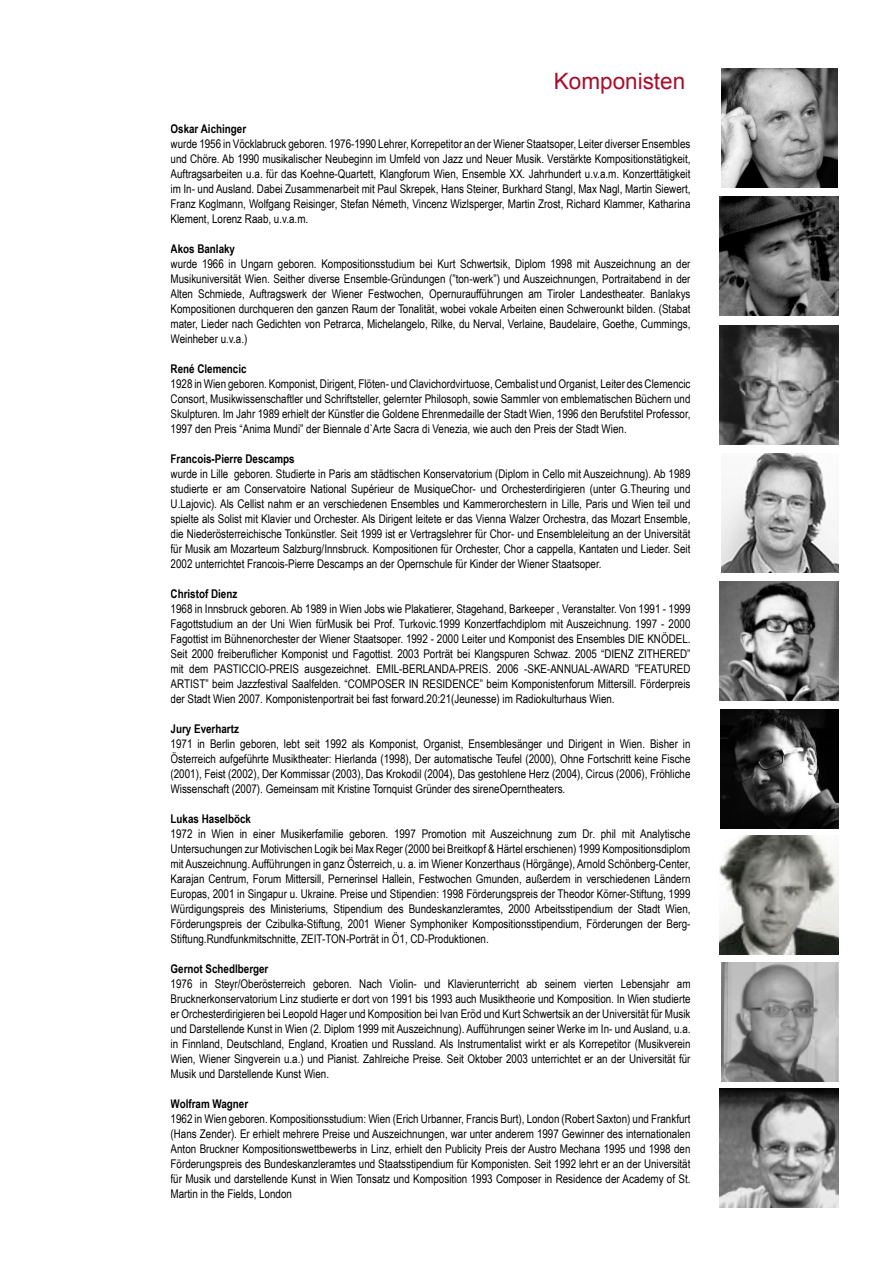
<style>
.page{position:relative;width:893px;height:1263px;background:#fff}
.page>*{position:absolute;margin:0;border:0;box-sizing:border-box;transform-origin:0 0}
.t1{font:22.5px "Arial";color:#a90d2a}
.t2{font:12px/15px "Arial Narrow";color:#000;text-align:justify}
.t3{font:700 12px "Arial Narrow";color:#000}
</style>
<div class="page">
<img style="left:720px;top:197px;width:119px;height:119px">
<img style="left:720px;top:836px;width:119px;height:119px">
<img style="left:721px;top:454px;width:118px;height:119px">
<img style="left:720px;top:1089px;width:119px;height:119px">
<img style="left:720px;top:582px;width:119px;height:119px">
<img style="left:720px;top:326px;width:119px;height:119px">
<img style="left:721px;top:709px;width:118px;height:119px">
<img style="left:721px;top:962px;width:118px;height:120px">
<img style="left:721px;top:68px;width:117px;height:119px">
<h1 class="t1" style="left:554px;top:67px;width:133px">Komponisten</h1>
<p class="t3" style="left:171px;top:120px;width:77px">Oskar Aichinger</p>
<p class="t2" style="left:171px;top:136px;width:521px">wurde 1956 in Vöcklabruck geboren. 1976-1990 Lehrer, Korrepetitor an der Wiener Staatsoper, Leiter diverser Ensembles und Chöre. Ab 1990 musikalischer Neubeginn im Umfeld von Jazz und Neuer Musik. Verstärkte Kompositionstätigkeit, Auftragsarbeiten u.a. für das Koehne-Quartett, Klangforum Wien, Ensemble XX. Jahrhundert u.v.a.m. Konzerttätigkeit im In- und Ausland. Dabei Zusammenarbeit mit Paul Skrepek, Hans Steiner, Burkhard Stangl, Max Nagl, Martin Siewert, Franz Koglmann, Wolfgang Reisinger, Stefan Németh, Vincenz Wizlsperger, Martin Zrost, Richard Klammer, Katharina Klement, Lorenz Raab, u.v.a.m.</p>
<p class="t3" style="left:171px;top:240px;width:66px">Akos Banlaky</p>
<p class="t2" style="left:171px;top:256px;width:521px">wurde 1966 in Ungarn geboren. Kompositionsstudium bei Kurt Schwertsik, Diplom 1998 mit Auszeichnung an der Musikuniversität Wien. Seither diverse Ensemble-Gründungen (”ton-werk”) und Auszeichnungen, Portraitabend in der Alten Schmiede, Auftragswerk der Wiener Festwochen, Opernuraufführungen am Tiroler Landestheater. Banlakys Kompositionen durchqueren den ganzen Raum der Tonalität, wobei vokale Arbeiten einen Schwerounkt bilden. (Stabat mater, Lieder nach Gedichten von Petrarca, Michelangelo, Rilke, du Nerval, Verlaine, Baudelaire, Goethe, Cummings, Weinheber u.v.a.)</p>
<p class="t3" style="left:171px;top:360px;width:78px">René Clemencic</p>
<p class="t2" style="left:171px;top:376px;width:521px">1928 in Wien geboren. Komponist, Dirigent, Flöten- und Clavichordvirtuose, Cembalist und Organist, Leiter des Clemencic Consort, Musikwissenschaftler und Schriftsteller, gelernter Philosoph, sowie Sammler von emblematischen Büchern und Skulpturen. Im Jahr 1989 erhielt der Künstler die Goldene Ehrenmedaille der Stadt Wien, 1996 den Berufstitel Professor, 1997 den Preis “Anima Mundi” der Biennale d`Arte Sacra di Venezia, wie auch den Preis der Stadt Wien.</p>
<p class="t3" style="left:171px;top:450px;width:126px">Francois-Pierre Descamps</p>
<p class="t2" style="left:171px;top:466px;width:521px">wurde in Lille geboren. Studierte in Paris am städtischen Konservatorium (Diplom in Cello mit Auszeichnung). Ab 1989 studierte er am Conservatoire National Supérieur de MusiqueChor- und Orchesterdirigieren (unter G.Theuring und U.Lajovic). Als Cellist nahm er an verschiedenen Ensembles und Kammerorchestern in Lille, Paris und Wien teil und spielte als Solist mit Klavier und Orchester. Als Dirigent leitete er das Vienna Walzer Orchestra, das Mozart Ensemble, die Niederösterreichische Tonkünstler. Seit 1999 ist er Vertragslehrer für Chor- und Ensembleleitung an der Universität für Musik am Mozarteum Salzburg/Innsbruck. Kompositionen für Orchester, Chor a cappella, Kantaten und Lieder. Seit 2002 unterrichtet Francois-Pierre Descamps an der Opernschule für Kinder der Wiener Staatsoper.</p>
<p class="t3" style="left:171px;top:585px;width:68px">Christof Dienz</p>
<p class="t2" style="left:171px;top:601px;width:521px">1968 in Innsbruck geboren. Ab 1989 in Wien Jobs wie Plakatierer, Stagehand, Barkeeper , Veranstalter. Von 1991 - 1999<br>Fagottstudium an der Uni Wien fürMusik bei Prof. Turkovic.1999 Konzertfachdiplom mit Auszeichnung. 1997 - 2000<br>Fagottist im Bühnenorchester der Wiener Staatsoper. 1992 - 2000 Leiter und Komponist des Ensembles DIE KNÖDEL.<br>Seit 2000 freiberuflicher Komponist und Fagottist. 2003 Porträt bei Klangspuren Schwaz. 2005 “DIENZ ZITHERED” mit dem PASTICCIO-PREIS ausgezeichnet. EMIL-BERLANDA-PREIS. 2006 -SKE-ANNUAL-AWARD ”FEATURED ARTIST” beim Jazzfestival Saalfelden. “COMPOSER IN RESIDENCE” beim Komponistenforum Mittersill. Förderpreis der Stadt Wien 2007. Komponistenportrait bei fast forward.20:21(Jeunesse) im Radiokulturhaus Wien.</p>
<p class="t3" style="left:171px;top:720px;width:70px">Jury Everhartz</p>
<p class="t2" style="left:171px;top:736px;width:521px">1971 in Berlin geboren, lebt seit 1992 als Komponist, Organist, Ensemblesänger und Dirigent in Wien. Bisher in Österreich aufgeführte Musiktheater: Hierlanda (1998), Der automatische Teufel (2000), Ohne Fortschritt keine Fische (2001), Feist (2002), Der Kommissar (2003), Das Krokodil (2004), Das gestohlene Herz (2004), Circus (2006), Fröhliche Wissenschaft (2007). Gemeinsam mit Kristine Tornquist Gründer des sireneOperntheaters.</p>
<p class="t3" style="left:171px;top:810px;width:82px">Lukas Haselböck</p>
<p class="t2" style="left:171px;top:826px;width:521px">1972 in Wien in einer Musikerfamilie geboren. 1997 Promotion mit Auszeichnung zum Dr. phil mit Analytische Untersuchungen zur Motivischen Logik bei Max Reger (2000 bei Breitkopf &amp; Härtel erschienen) 1999 Kompositionsdiplom mit Auszeichnung. Aufführungen in ganz Österreich, u. a. im Wiener Konzerthaus (Hörgänge), Arnold Schönberg-Center, Karajan Centrum, Forum Mittersill, Pernerinsel Hallein, Festwochen Gmunden, außerdem in verschiedenen Ländern Europas, 2001 in Singapur u. Ukraine. Preise und Stipendien: 1998 Förderungspreis der Theodor Körner-Stiftung, 1999<br>Würdigungspreis des Ministeriums, Stipendium des Bundeskanzleramtes, 2000 Arbeitsstipendium der Stadt Wien, Förderungspreis der Czibulka-Stiftung, 2001 Wiener Symphoniker Kompositionsstipendium, Förderungen der Berg-Stiftung.Rundfunkmitschnitte, ZEIT-TON-Porträt in Ö1, CD-Produktionen.</p>
<p class="t3" style="left:171px;top:960px;width:99px">Gernot Schedlberger</p>
<p class="t2" style="left:171px;top:976px;width:521px">1976 in Steyr/Oberösterreich geboren. Nach Violin- und Klavierunterricht ab seinem vierten Lebensjahr am Brucknerkonservatorium Linz studierte er dort von 1991 bis 1993 auch Musiktheorie und Komposition. In Wien studierte er Orchesterdirigieren bei Leopold Hager und Komposition bei Ivan Eröd und Kurt Schwertsik an der Universität für Musik und Darstellende Kunst in Wien (2. Diplom 1999 mit Auszeichnung). Aufführungen seiner Werke im In- und Ausland, u.a. in Finnland, Deutschland, England, Kroatien und Russland. Als Instrumentalist wirkt er als Korrepetitor (Musikverein Wien, Wiener Singverein u.a.) und Pianist. Zahlreiche Preise. Seit Oktober 2003 unterrichtet er an der Universität für Musik und Darstellende Kunst Wien.</p>
<p class="t3" style="left:171px;top:1095px;width:79px">Wolfram Wagner</p>
<p class="t2" style="left:171px;top:1111px;width:521px">1962 in Wien geboren. Kompositionsstudium: Wien (Erich Urbanner, Francis Burt), London (Robert Saxton) und Frankfurt (Hans Zender). Er erhielt mehrere Preise und Auszeichnungen, war unter anderem 1997 Gewinner des internationalen Anton Bruckner Kompositionswettbewerbs in Linz, erhielt den Publicity Preis der Austro Mechana 1995 und 1998 den Förderungspreis des Bundeskanzleramtes und Staatsstipendium für Komponisten. Seit 1992 lehrt er an der Universität für Musik und darstellende Kunst in Wien Tonsatz und Komposition 1993 Composer in Residence der Academy of St.<br>Martin in the Fields, London</p>
</div>
